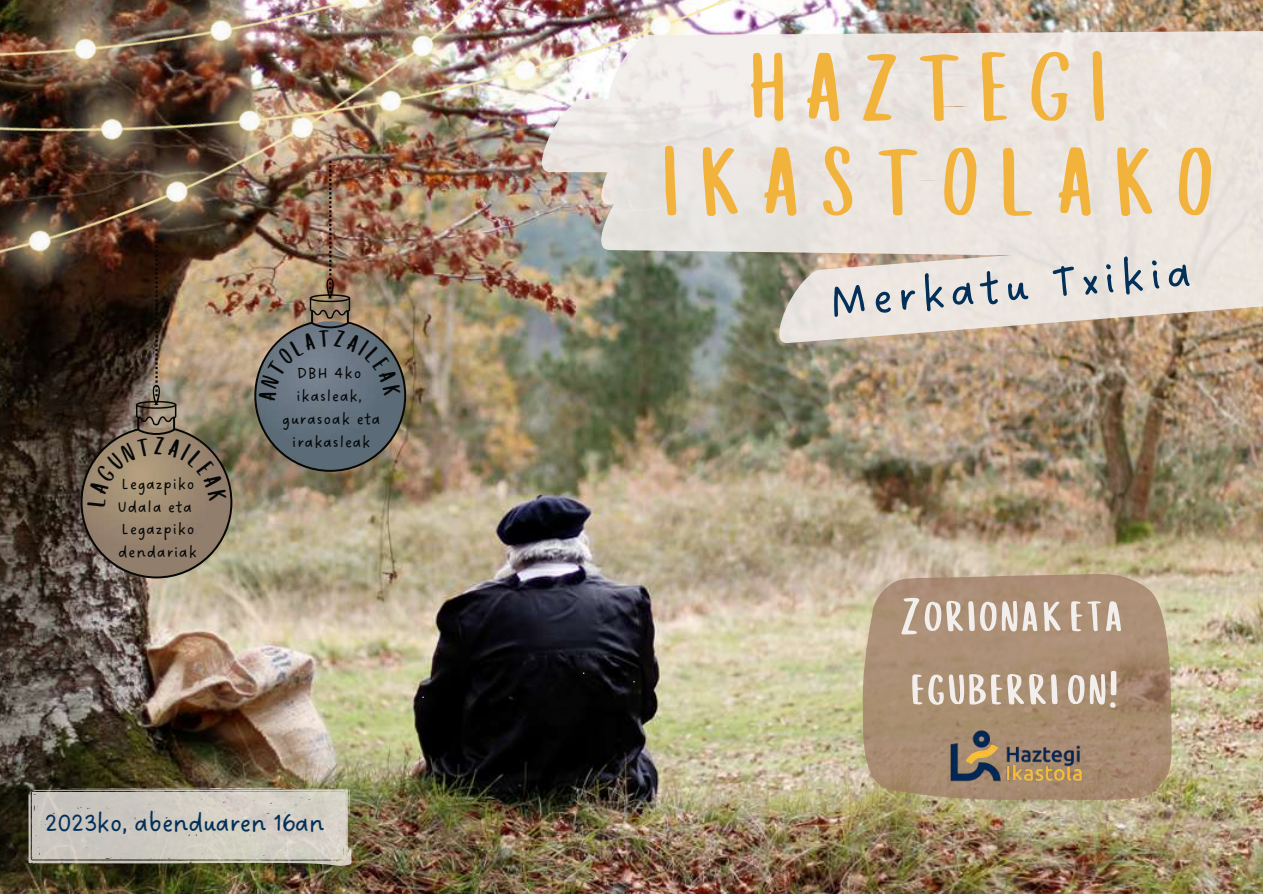
<style>
.page{position:relative;width:1263px;height:894px;background:#fff}
.page>*{position:absolute;margin:0;border:0;box-sizing:border-box;transform-origin:0 0}
.t1{font:96px/94.5px "Cup Cakes";letter-spacing:.03em;color:#f2b33d;text-align:center}
.t2{font:52.5px/73.1px "Cup Cakes";letter-spacing:-.15em;color:#f2eeeb}
.t3{font:48px "DO Sans Regular";color:#023059}
.t4{font:27px "DO Sans Regular";letter-spacing:-.02em;color:#023059}
.t5{font:16.5px/22.6px "DO Sans Regular";letter-spacing:.05em;color:#040606;text-align:center}
</style>
<div class="page">
<img style="left:0;top:0;width:1263px;height:893px">
<svg style="left:28px;top:784px;width:324px;height:84px;background:#bab6a9"></svg>
<img style="left:0;top:0;width:884px;height:396px">
<svg style="left:601px;top:30px;width:662px;height:42px;background:#e9e2de"></svg>
<svg style="left:594px;top:72px;width:669px;height:27px;background:#ece7e3"></svg>
<svg style="left:600px;top:216px;width:663px;height:44px;background:#dbd8d2"></svg>
<svg style="left:772px;top:227px;width:491px;height:117px;background:#dcd2c7"></svg>
<svg style="left:541px;top:99px;width:722px;height:117px;background:#e8e2dd"></svg>
<svg style="left:862px;top:573px;width:310px;height:227px;background:#ab9075"></svg>
<img style="left:938px;top:718px;width:156px;height:74px">
<img style="left:81px;top:236px;width:151px;height:342px">
<img style="left:254px;top:161px;width:152px;height:310px">
<p class="t5" style="left:117px;top:473px;width:81px;text-align:left">Legazpiko<br>Udala eta<br>Legazpiko dendariak</p>
<p class="t5" style="left:282px;top:363px;width:100px">DBH 4ko ikasleak, gurasoak eta irakasleak</p>
<h3 class="t4" style="left:45px;top:807px;width:281px">2023ko, abenduaren 16an</h3>
<h1 class="t1" style="left:665px;top:45px;width:572px">HAZTEGI<br>IKASTOLAKO</h1>
<h3 class="t3" style="left:827px;top:274px;width:365px;rotate:-5deg">Merkatu Txikia</h3>
<h2 class="t2" style="left:901px;top:582px;width:235px">Zorionaketa eguberrion!</h2>
</div>
